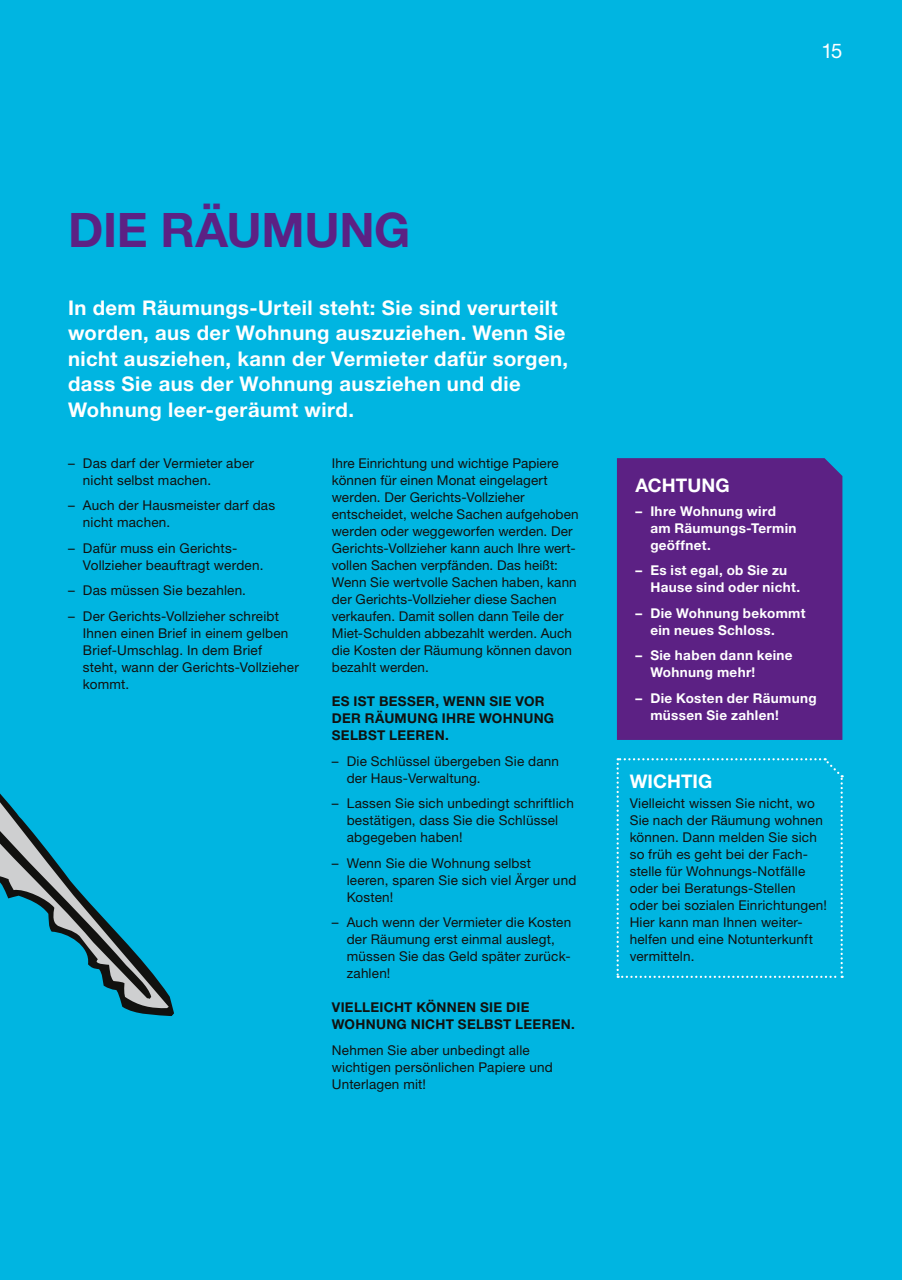
<style>
.page{position:relative;width:902px;height:1280px;background:#fff}
.page>*{position:absolute;margin:0;border:0;box-sizing:border-box;transform-origin:0 0}
.t1{font:700 47.7px "Helvetica Neue LT Std";letter-spacing:-.005em;color:#5c2184}
.t2{font:700 20.25px/25.5px "Helvetica Neue LT Std";letter-spacing:.02em;color:#fff}
.t3{font:20.25px "Helvetica Neue LT Std";color:#fff}
.t4{font:700 18.75px "Helvetica Neue LT Std";letter-spacing:.005em;color:#fff}
.t5{font:13.5px/17px "Helvetica Neue LT Std";letter-spacing:.015em;color:#11110f}
.t6{font:700 13.5px/17px "Helvetica Neue LT Std";letter-spacing:.025em;color:#fff}
.t7{font:700 13.5px/17px "Helvetica Neue LT Std";letter-spacing:.02em;color:#11110f}
</style>
<div class="page">
<div style="left:0;top:0;width:901px;height:1280px;background:#00b5e1"></div>
<svg style="left:120px;top:971px;width:49px;height:37px"></svg>
<svg style="left:0;top:793px;width:151px;height:206px"></svg>
<svg style="left:616px;top:758px;width:226px;height:220px"></svg>
<div style="left:617px;top:458px;width:226px;height:282px;background:#5c2184"></div>
<h2 class="t3" style="left:821px;top:39px;width:23px">15</h2>
<h1 class="t1" style="left:68px;top:200px;width:344px">DIE RÄUMUNG</h1>
<h2 class="t2" style="left:68px;top:294px;width:501px">In dem Räumungs-Urteil steht: Sie sind verurteilt worden, aus der Wohnung auszuziehen. Wenn Sie nicht ausziehen, kann der Vermieter dafür sorgen, dass Sie aus der Wohnung ausziehen und die Wohnung leer-geräumt wird.</h2>
<p class="t5" style="left:83px;top:454px;width:172px;text-indent:-15px">– Das darf der Vermieter aber nicht selbst machen.</p>
<p class="t5" style="left:83px;top:497px;width:194px;text-indent:-15px">– Auch der Hausmeister darf das nicht machen.</p>
<p class="t5" style="left:83px;top:539px;width:182px;text-indent:-15px">– Dafür muss ein Gerichts-<br>Vollzieher beauftragt werden.</p>
<p class="t5" style="left:68px;top:582px;width:179px">– Das müssen Sie bezahlen.</p>
<p class="t5" style="left:83px;top:607px;width:217px;text-indent:-15px">– Der Gerichts-Vollzieher schreibt<br>Ihnen einen Brief in einem gelben<br>Brief-Umschlag. In dem Brief steht, wann der Gerichts-Vollzieher kommt.</p>
<p class="t5" style="left:332px;top:454px;width:248px">Ihre Einrichtung und wichtige Papiere können für einen Monat eingelagert werden. Der Gerichts-Vollzieher entscheidet, welche Sachen aufgehoben werden oder weggeworfen werden. Der Gerichts-Vollzieher kann auch Ihre wert&shy;vollen Sachen verpfänden. Das heißt:<br>Wenn Sie wertvolle Sachen haben, kann der Gerichts-Vollzieher diese Sachen verkaufen. Damit sollen dann Teile der Miet-Schulden abbezahlt werden. Auch die Kosten der Räumung können davon bezahlt werden.</p>
<p class="t7" style="left:332px;top:692px;width:224px">ES IST BESSER, WENN SIE VOR<br>DER RÄUMUNG IHRE WOHNUNG<br>SELBST LEEREN.</p>
<p class="t5" style="left:347px;top:752px;width:214px;text-indent:-15px">– Die Schlüssel übergeben Sie dann der Haus-Verwaltung.</p>
<p class="t5" style="left:347px;top:794px;width:229px;text-indent:-15px">– Lassen Sie sich unbedingt schriftlich bestätigen, dass Sie die Schlüssel abgegeben haben!</p>
<p class="t5" style="left:347px;top:854px;width:231px;text-indent:-15px">– Wenn Sie die Wohnung selbst<br>leeren, sparen Sie sich viel Ärger und<br>Kosten!</p>
<p class="t5" style="left:347px;top:914px;width:226px;text-indent:-15px">– Auch wenn der Vermieter die Kosten der Räumung erst einmal auslegt, müssen Sie das Geld später zurück&shy;zahlen!</p>
<p class="t7" style="left:332px;top:998px;width:244px">VIELLEICHT KÖNNEN SIE DIE<br>WOHNUNG NICHT SELBST LEEREN.</p>
<p class="t5" style="left:332px;top:1041px;width:222px">Nehmen Sie aber unbedingt alle wichtigen persönlichen Papiere und<br>Unterlagen mit!</p>
<h3 class="t4" style="left:635px;top:473px;width:96px">ACHTUNG</h3>
<p class="t6" style="left:650px;top:502px;width:148px;text-indent:-15px">– Ihre Wohnung wird am Räumungs-Termin geöffnet.</p>
<p class="t6" style="left:650px;top:561px;width:151px;text-indent:-15px">– Es ist egal, ob Sie zu<br>Hause sind oder nicht.</p>
<p class="t6" style="left:650px;top:604px;width:157px;text-indent:-15px">– Die Wohnung bekommt ein neues Schloss.</p>
<p class="t6" style="left:650px;top:647px;width:144px;text-indent:-15px">– Sie haben dann keine<br>Wohnung mehr!</p>
<p class="t6" style="left:650px;top:689px;width:168px;text-indent:-15px">– Die Kosten der Räumung müssen Sie zahlen!</p>
<h3 class="t4" style="left:629px;top:770px;width:84px">WICHTIG</h3>
<p class="t5" style="left:629px;top:794px;width:199px">Vielleicht wissen Sie nicht, wo<br>Sie nach der Räumung wohnen können. Dann melden Sie sich so früh es geht bei der Fach&shy;stelle für Wohnungs-Notfälle oder bei Beratungs-Stellen oder bei sozialen Einrichtungen!<br>Hier kann man Ihnen weiter&shy;helfen und eine Notunterkunft vermitteln.</p>
</div>
